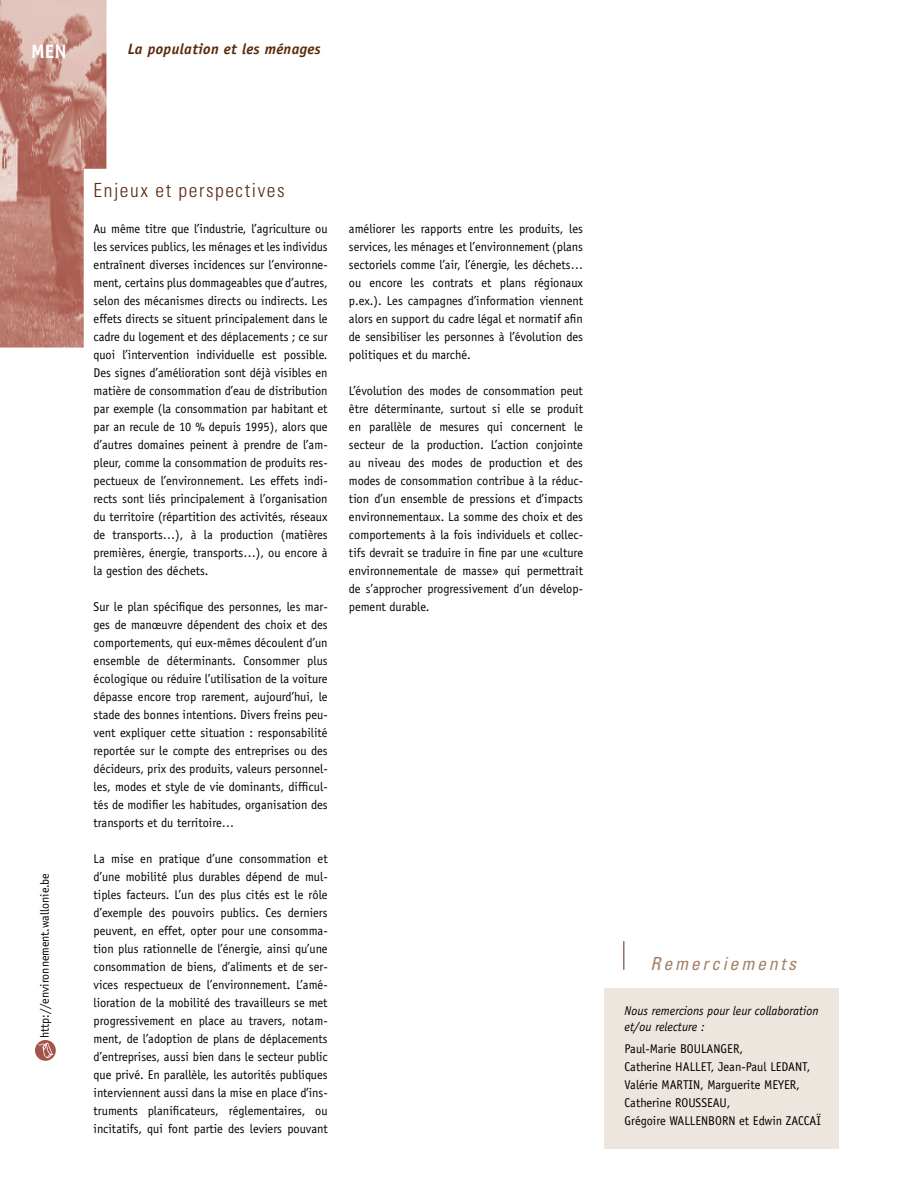
<style>
.page{position:relative;width:915px;height:1191px;background:#fff}
.page>*{position:absolute;margin:0;border:0;box-sizing:border-box;transform-origin:0 0}
.t1{font:300 condensed 19.5px "Univers";letter-spacing:.08em;color:#5b2a0c}
.t2{font:700 19.5px "Officina Sans";color:#fff}
.t3{font:italic condensed 18px "Univers";letter-spacing:.15em;color:#a58268}
.t4{font:italic 700 15px "Officina Sans";letter-spacing:.02em;color:#5b2a0c}
.t5{font:12.75px/18px "Officina Sans";color:#000;text-align:justify}
.t6{font:italic 12.75px/15.8px "Officina Sans";color:#000}
.t7{font:12px "Officina Sans";color:#000}
</style>
<div class="page">
<img style="left:0;top:0;width:106px;height:347px">
<div style="left:35px;top:1040px;width:21px;height:20px;background:#a45548;border-radius:50%"></div>
<svg style="left:38px;top:1042px;width:15px;height:16px"></svg>
<svg style="left:623px;top:941px;width:1px;height:28px"></svg>
<div style="left:604px;top:988px;width:234px;height:160px;background:#ede6df"></div>
<h1 class="t2" style="left:31px;top:39px;width:12px">MEN</h1>
<p class="t4" style="left:128px;top:40px;width:194px">La population et les ménages</p>
<p class="t7" style="left:38px;top:1038px;width:167px;rotate:-90deg">http://environnement.wallonie.be</p>
<h1 class="t1" style="left:94px;top:178px;width:192px">Enjeux et perspectives</h1>
<p class="t5" style="left:94px;top:219px;width:235px">Au même titre que l’industrie, l’agriculture ou les services publics, les ménages et les individus entraînent diverses incidences sur l’environne&shy;ment, certains plus dommageables que d’autres, selon des mécanismes directs ou indirects. Les effets directs se situent principalement dans le cadre du logement et des déplacements ; ce sur quoi l’intervention individuelle est possible.<br>Des signes d’amélioration sont déjà visibles en matière de consommation d’eau de distribution par exemple (la consommation par habitant et par an recule de 10 % depuis 1995), alors que d’autres domaines peinent à prendre de l’am&shy;pleur, comme la consommation de produits res&shy;pectueux de l’environnement. Les effets indi&shy;rects sont liés principalement à l’organisation du territoire (répartition des activités, réseaux de transports…), à la production (matières premières, énergie, transports…), ou encore à la gestion des déchets.</p>
<p class="t5" style="left:94px;top:597px;width:235px">Sur le plan spécifique des personnes, les mar&shy;ges de manœuvre dépendent des choix et des comportements, qui eux-mêmes découlent d’un ensemble de déterminants. Consommer plus écologique ou réduire l’utilisation de la voiture dépasse encore trop rarement, aujourd’hui, le stade des bonnes intentions. Divers freins peu&shy;vent expliquer cette situation : responsabilité reportée sur le compte des entreprises ou des décideurs, prix des produits, valeurs personnel&shy;les, modes et style de vie dominants, difficul&shy;tés de modifier les habitudes, organisation des transports et du territoire…</p>
<p class="t5" style="left:94px;top:849px;width:235px">La mise en pratique d’une consommation et d’une mobilité plus durables dépend de mul&shy;tiples facteurs. L’un des plus cités est le rôle d’exemple des pouvoirs publics. Ces derniers peuvent, en effet, opter pour une consomma&shy;tion plus rationnelle de l’énergie, ainsi qu’une consommation de biens, d’aliments et de ser&shy;vices respectueux de l’environnement. L’amé&shy;lioration de la mobilité des travailleurs se met progressivement en place au travers, notam&shy;ment, de l’adoption de plans de déplacements d’entreprises, aussi bien dans le secteur public que privé. En parallèle, les autorités publiques interviennent aussi dans la mise en place d’ins&shy;truments planificateurs, réglementaires, ou incitatifs, qui font partie des leviers pouvant</p>
<p class="t5" style="left:349px;top:219px;width:235px">améliorer les rapports entre les produits, les services, les ménages et l’environnement (plans sectoriels comme l’air, l’énergie, les déchets… ou encore les contrats et plans régionaux p.ex.). Les campagnes d’information viennent alors en support du cadre légal et normatif afin de sensibiliser les personnes à l’évolution des politiques et du marché.</p>
<p class="t5" style="left:349px;top:381px;width:235px">L’évolution des modes de consommation peut être déterminante, surtout si elle se produit en parallèle de mesures qui concernent le secteur de la production. L’action conjointe au niveau des modes de production et des modes de consommation contribue à la réduc&shy;tion d’un ensemble de pressions et d’impacts environnementaux. La somme des choix et des comportements à la fois individuels et collec&shy;tifs devrait se traduire in fine par une «culture environnementale de masse» qui permettrait de s’approcher progressivement d’un dévelop&shy;pement durable.</p>
<h2 class="t3" style="left:650px;top:951px;width:147px">Remerciements</h2>
<p class="t6" style="left:624px;top:1002px;width:195px">Nous remercions pour leur collaboration et/ou relecture :</p>
<p class="t5" style="left:624px;top:1039px;width:198px;text-align:left">Paul-Marie BOU LANGER,<br>Catherine HALLET, Jean-Paul LEDANT,<br>Valérie MARTIN, Marguerite MEYER,<br>Catherine ROUSSEAU ,<br>Grégoire WALLENBORN et Edwin ZACCAÏ</p>
</div>
